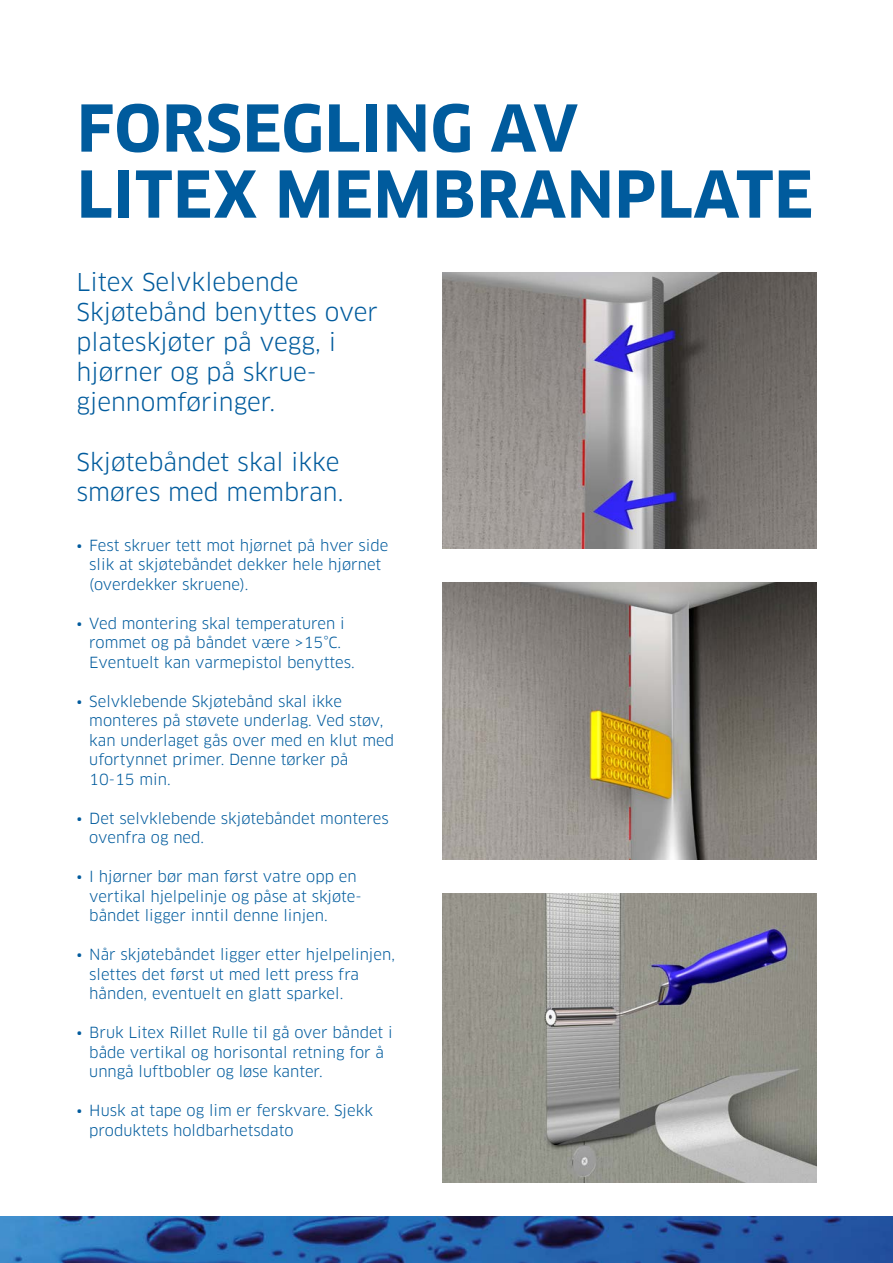
<style>
.page{position:relative;width:893px;height:1263px;background:#fff}
.page>*{position:absolute;margin:0;border:0;box-sizing:border-box;transform-origin:0 0}
.t1{font:700 63px/66px "Clan OT";letter-spacing:.01em;color:#005b9d}
.t2{font:24px/30px "Clan OT";color:#005b9d}
.t3{font:15px/19.5px "Clan OT";color:#005b9d}
</style>
<div class="page">
<img style="left:0;top:1216px;width:893px;height:47px">
<img style="left:442px;top:893px;width:374px;height:289px">
<img style="left:442px;top:272px;width:374px;height:277px">
<img style="left:442px;top:583px;width:374px;height:276px">
<h1 class="t1" style="left:77px;top:96px;width:738px">FORSEGLING AV<br>LITEX MEMBRANPLATE</h1>
<h2 class="t2" style="left:77px;top:267px;width:303px">Litex Selvklebende<br>Skjøtebånd benyttes over plateskjøter på vegg, i hjørner og på skrue&shy;gjennomføringer.</h2>
<h2 class="t2" style="left:77px;top:447px;width:268px">Skjøtebåndet skal ikke smøres med membran.</h2>
<p class="t3" style="left:89px;top:535px;width:301px;text-indent:-13px">• Fest skruer tett mot hjørnet på hver side slik at skjøtebåndet dekker hele hjørnet (overdekker skruene).</p>
<p class="t3" style="left:89px;top:613px;width:267px;text-indent:-13px">• Ved montering skal temperaturen i rommet og på båndet være &gt;15°C.<br>Eventuelt kan varmepistol benyttes.</p>
<p class="t3" style="left:89px;top:691px;width:306px;text-indent:-13px">• Selvklebende Skjøtebånd skal ikke monteres på støvete underlag. Ved støv, kan underlaget gås over med en klut med ufortynnet primer. Denne tørker på<br>10-15 min.</p>
<p class="t3" style="left:89px;top:808px;width:301px;text-indent:-13px">• Det selvklebende skjøtebåndet monteres ovenfra og ned.</p>
<p class="t3" style="left:89px;top:867px;width:271px;text-indent:-13px">• I hjørner bør man først vatre opp en vertikal hjelpelinje og påse at skjøte&shy;båndet ligger inntil denne linjen.</p>
<p class="t3" style="left:89px;top:945px;width:307px;text-indent:-13px">• Når skjøtebåndet ligger etter hjelpelinjen, slettes det først ut med lett press fra hånden, eventuelt en glatt sparkel.</p>
<p class="t3" style="left:89px;top:1023px;width:305px;text-indent:-13px">• Bruk Litex Rillet Rulle til gå over båndet i både vertikal og horisontal retning for å unngå luftbobler og løse kanter.</p>
<p class="t3" style="left:89px;top:1101px;width:285px;text-indent:-13px">• Husk at tape og lim er ferskvare. Sjekk produktets holdbarhetsdato</p>
</div>
